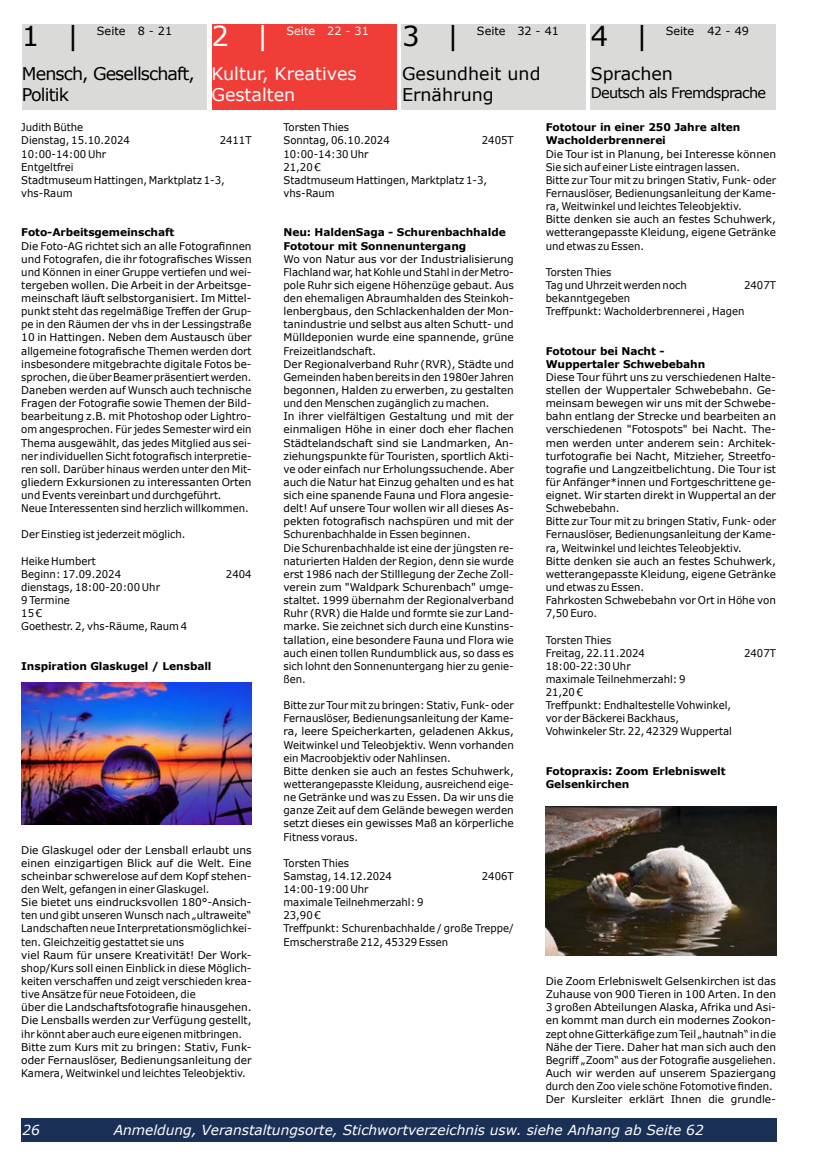
<style>
.page{position:relative;width:815px;height:1170px;background:#fff}
.page>*{position:absolute;margin:0;border:0;box-sizing:border-box;transform-origin:0 0}
.t1{font:27.5px "Verdana";color:#000}
.t2{font:27.5px "Verdana";color:#fff}
.t3{font:17.5px/21px "Verdana";color:#000}
.t4{font:17.5px/21px "Verdana";letter-spacing:-.05em;color:#000}
.t5{font:17.5px/21px "Verdana";color:#fff}
.t6{font:14.5px "Verdana";letter-spacing:-.05em;color:#000}
.t7{font:italic 13.75px "Verdana";color:#fff}
.t8{font:11.25px "Verdana";color:#000}
.t9{font:11.25px "Verdana";color:#fff}
.t10{font:10.62px/13.1px "Verdana";color:#000}
.t11{font:10.62px/13.1px "Verdana";color:#000;scale:.95 1}
.t12{font:700 10.62px/13.1px "Verdana";letter-spacing:-.005em;color:#000}
</style>
<div class="page">
<div style="left:21px;top:1118px;width:756px;height:23px;background:#1b3057"></div>
<div style="left:22px;top:25px;width:184px;height:85px;background:#dadad9"></div>
<div style="left:212px;top:25px;width:184px;height:85px;background:#f13d37"></div>
<div style="left:402px;top:25px;width:184px;height:85px;background:#dadad9"></div>
<div style="left:592px;top:25px;width:184px;height:85px;background:#dadad9"></div>
<div style="left:591px;top:25px;width:175px;height:85px;background:#dadad9"></div>
<img style="left:21px;top:682px;width:231px;height:142px">
<img style="left:546px;top:806px;width:230px;height:149px">
<h1 class="t1" style="left:22px;top:17px;width:59px">1 |</h1>
<p class="t8" style="left:97px;top:23px;width:30px">Seite</p>
<h2 class="t4" style="left:22px;top:63px;width:174px">Mensch, Gesellschaft,<br>Politik</h2>
<h1 class="t2" style="left:212px;top:17px;width:59px">2 |</h1>
<p class="t9" style="left:287px;top:23px;width:30px">Seite</p>
<h2 class="t5" style="left:212px;top:63px;width:147px">Kultur, Kreatives<br>Gestalten</h2>
<h1 class="t1" style="left:402px;top:17px;width:59px">3 |</h1>
<p class="t8" style="left:477px;top:23px;width:30px">Seite</p>
<h2 class="t3" style="left:402px;top:63px;width:140px">Gesundheit und<br>Ernährung</h2>
<h1 class="t1" style="left:591px;top:17px;width:59px">4 |</h1>
<p class="t8" style="left:666px;top:23px;width:30px">Seite</p>
<h2 class="t3" style="left:591px;top:63px;width:84px">Sprachen</h2>
<h3 class="t6" style="left:591px;top:82px;width:177px">Deutsch als Fremdsprache</h3>
<p class="t8" style="left:138px;top:23px;width:36px">8 - 21</p>
<p class="t9" style="left:327px;top:23px;width:43px">22 - 31</p>
<p class="t8" style="left:517px;top:23px;width:43px">32 - 41</p>
<p class="t8" style="left:707px;top:23px;width:43px">42 - 49</p>
<p class="t11" style="left:21px;top:121px;width:116px">Judith Büthe<br>Dienstag, 15.10.2024</p>
<p class="t11" style="left:220px;top:134px;width:35px">2411T</p>
<p class="t11" style="left:21px;top:147px;width:216px">10:00-14:00 Uhr<br>Entgeltfrei<br>Stadtmuseum Hattingen, Marktplatz 1-3, vhs-Raum</p>
<p class="t12" style="left:21px;top:226px;width:155px">Foto-Arbeitsgemeinschaft</p>
<p class="t10" style="left:21px;top:239px;width:232px">Die Foto-AG richtet sich an alle Fotografinnen und Fotografen, die ihr fotografisches Wissen und Können in einer Gruppe vertiefen und wei&shy;tergeben wollen. Die Arbeit in der Arbeitsge&shy;meinschaft läuft selbstorganisiert. Im Mittel&shy;punkt steht das regelmäßige Treffen der Grup&shy;pe in den Räumen der vhs in der Lessingstraße 10 in Hattingen. Neben dem Austausch über allgemeine fotografische Themen werden dort insbesondere mitgebrachte digitale Fotos be&shy;sprochen, die über Beamer präsentiert werden.<br>Daneben werden auf Wunsch auch technische Fragen der Fotografie sowie Themen der Bild&shy;bearbeitung z.B. mit Photoshop oder Lightro&shy;om angesprochen. Für jedes Semester wird ein Thema ausgewählt, das jedes Mitglied aus sei&shy;ner individuellen Sicht fotografisch interpretie&shy;ren soll. Darüber hinaus werden unter den Mit&shy;gliedern Exkursionen zu interessanten Orten und Events vereinbart und durchgeführt.<br>Neue Interessenten sind herzlich willkommen.</p>
<p class="t11" style="left:21px;top:528px;width:174px">Der Einstieg ist jederzeit möglich.</p>
<p class="t11" style="left:21px;top:554px;width:107px">Heike Humbert<br>Beginn: 17.09.2024</p>
<p class="t11" style="left:226px;top:567px;width:29px">2404</p>
<p class="t11" style="left:21px;top:580px;width:176px">dienstags, 18:00-20:00 Uhr<br>9 Termine<br>15 €<br>Goethestr. 2, vhs-Räume, Raum 4</p>
<p class="t12" style="left:21px;top:659px;width:192px">Inspiration Glaskugel / Lensball</p>
<p class="t10" style="left:21px;top:843px;width:232px">Die Glaskugel oder der Lensball erlaubt uns einen einzigartigen Blick auf die Welt. Eine scheinbar schwerelose auf dem Kopf stehen&shy;den Welt, gefangen in einer Glaskugel.<br>Sie bietet uns eindrucksvollen 180°-Ansich&shy;ten und gibt unseren Wunsch nach „ultraweite“ Landschaften neue Interpretationsmöglichkei&shy;ten. Gleichzeitig gestattet sie uns<br>viel Raum für unsere Kreativität! Der Work&shy;shop/Kurs soll einen Einblick in diese Möglich&shy;keiten verschaffen und zeigt verschieden krea&shy;tive Ansätze für neue Fotoideen, die<br>über die Landschaftsfotografie hinausgehen.<br>Die Lensballs werden zur Verfügung gestellt, ihr könnt aber auch eure eigenen mitbringen.<br>Bitte zum Kurs mit zu bringen: Stativ, Funk&shy;oder Fernauslöser, Bedienungsanleitung der Kamera, Weitwinkel und leichtes Teleobjektiv.</p>
<p class="t11" style="left:283px;top:121px;width:113px">Torsten Thies<br>Sonntag, 06.10.2024</p>
<p class="t11" style="left:482px;top:134px;width:35px">2405T</p>
<p class="t11" style="left:283px;top:147px;width:216px">10:00-14:30 Uhr<br>21,20 €<br>Stadtmuseum Hattingen, Marktplatz 1-3, vhs-Raum</p>
<p class="t12" style="left:283px;top:226px;width:224px">Neu: HaldenSaga - Schurenbachhalde<br>Fototour mit Sonnenuntergang</p>
<p class="t10" style="left:283px;top:252px;width:232px">Wo von Natur aus vor der Industrialisierung Flachland war, hat Kohle und Stahl in der Metro&shy;pole Ruhr sich eigene Höhenzüge gebaut. Aus den ehemaligen Abraumhalden des Steinkoh&shy;lenbergbaus, den Schlackenhalden der Mon&shy;tanindustrie und selbst aus alten Schutt- und Mülldeponien wurde eine spannende, grüne Freizeitlandschaft.<br>Der Regionalverband Ruhr (RVR), Städte und Gemeinden haben bereits in den 1980er Jahren begonnen, Halden zu erwerben, zu gestalten und den Menschen zugänglich zu machen.<br>In ihrer vielfältigen Gestaltung und mit der einmaligen Höhe in einer doch eher flachen Städtelandschaft sind sie Landmarken, An&shy;ziehungspunkte für Touristen, sportlich Akti&shy;ve oder einfach nur Erholungssuchende. Aber auch die Natur hat Einzug gehalten und es hat sich eine spanende Fauna und Flora angesie&shy;delt! Auf unsere Tour wollen wir all dieses As&shy;pekten fotografisch nachspüren und mit der Schurenbachhalde in Essen beginnen.<br>Die Schurenbachhalde ist eine der jüngsten re&shy;naturierten Halden der Region, denn sie wurde erst 1986 nach der Stilllegung der Zeche Zoll&shy;verein zum "Waldpark Schurenbach" umge&shy;staltet. 1999 übernahm der Regionalverband Ruhr (RVR) die Halde und formte sie zur Land&shy;marke. Sie zeichnet sich durch eine Kunstins&shy;tallation, eine besondere Fauna und Flora wie auch einen tollen Rundumblick aus, so dass es sich lohnt den Sonnenuntergang hier zu genie&shy;ßen.</p>
<p class="t11" style="left:283px;top:698px;width:244px">Bitte zur Tour mit zu bringen: Stativ, Funk- oder Fernauslöser, Bedienungsanleitung der Kame&shy;ra, leere Speicherkarten, geladenen Akkus, Weitwinkel und Teleobjektiv. Wenn vorhanden ein Macroobjektiv oder Nahlinsen.<br>Bitte denken sie auch an festes Schuhwerk, wetterangepasste Kleidung, ausreichend eige&shy;ne Getränke und was zu Essen. Da wir uns die ganze Zeit auf dem Gelände bewegen werden setzt dieses ein gewisses Maß an körperliche Fitness voraus.</p>
<p class="t11" style="left:283px;top:856px;width:116px">Torsten Thies<br>Samstag, 14.12.2024</p>
<p class="t11" style="left:482px;top:869px;width:35px">2406T</p>
<p class="t11" style="left:283px;top:882px;width:244px">14:00-19:00 Uhr<br>maximale Teilnehmerzahl: 9<br>23,90 €<br>Treffpunkt: Schurenbachhalde / große Treppe/<br>Emscherstraße 212, 45329 Essen</p>
<p class="t12" style="left:546px;top:121px;width:196px">Fototour in einer 250 Jahre alten<br>Wacholderbrennerei</p>
<p class="t10" style="left:546px;top:147px;width:232px">Die Tour ist in Planung, bei Interesse können Sie sich auf einer Liste eintragen lassen.<br>Bitte zur Tour mit zu bringen Stativ, Funk- oder Fernauslöser, Bedienungsanleitung der Kame&shy;ra, Weitwinkel und leichtes Teleobjektiv.<br>Bitte denken sie auch an festes Schuhwerk, wetterangepasste Kleidung, eigene Getränke und etwas zu Essen.</p>
<p class="t11" style="left:546px;top:265px;width:150px">Torsten Thies<br>Tag und Uhrzeit werden noch</p>
<p class="t11" style="left:744px;top:278px;width:35px">2407T</p>
<p class="t11" style="left:546px;top:291px;width:211px">bekanntgegeben<br>Treffpunkt: Wacholderbrennerei , Hagen</p>
<p class="t12" style="left:546px;top:344px;width:161px">Fototour bei Nacht -<br>Wuppertaler Schwebebahn</p>
<p class="t10" style="left:546px;top:370px;width:232px">Diese Tour führt uns zu verschiedenen Halte&shy;stellen der Wuppertaler Schwebebahn. Ge&shy;meinsam bewegen wir uns mit der Schwebe&shy;bahn entlang der Strecke und bearbeiten an verschiedenen "Fotospots" bei Nacht. The&shy;men werden unter anderem sein: Architek&shy;turfotografie bei Nacht, Mitzieher, Streetfo&shy;tografie und Langzeitbelichtung. Die Tour ist für Anfänger*innen und Fortgeschrittene ge&shy;eignet. Wir starten direkt in Wuppertal an der Schwebebahn.<br>Bitte zur Tour mit zu bringen Stativ, Funk- oder Fernauslöser, Bedienungsanleitung der Kame&shy;ra, Weitwinkel und leichtes Teleobjektiv.<br>Bitte denken sie auch an festes Schuhwerk, wetterangepasste Kleidung, eigene Getränke und etwas zu Essen.<br>Fahrkosten Schwebebahn vor Ort in Höhe von 7,50 Euro.</p>
<p class="t11" style="left:546px;top:633px;width:106px">Torsten Thies<br>Freitag, 22.11.2024</p>
<p class="t11" style="left:744px;top:646px;width:35px">2407T</p>
<p class="t11" style="left:546px;top:659px;width:198px">18:00-22:30 Uhr<br>maximale Teilnehmerzahl: 9<br>21,20 €<br>Treffpunkt: Endhaltestelle Vohwinkel, vor der Bäckerei Backhaus,<br>Vohwinkeler Str. 22, 42329 Wuppertal</p>
<p class="t12" style="left:546px;top:764px;width:181px">Fotopraxis: Zoom Erlebniswelt<br>Gelsenkirchen</p>
<p class="t10" style="left:546px;top:974px;width:232px">Die Zoom Erlebniswelt Gelsenkirchen ist das Zuhause von 900 Tieren in 100 Arten. In den 3 großen Abteilungen Alaska, Afrika und Asi&shy;en kommt man durch ein modernes Zookon&shy;zept ohne Gitterkäfige zum Teil „hautnah“ in die Nähe der Tiere. Daher hat man sich auch den Begriff „Zoom“ aus der Fotografie ausgeliehen.<br>Auch wir werden auf unserem Spaziergang durch den Zoo viele schöne Fotomotive finden.<br>Der Kursleiter erklärt Ihnen die grundle-</p>
<p class="t7" style="left:22px;top:1120px;width:19px">26</p>
<p class="t7" style="left:114px;top:1120px;width:592px">Anmeldung, Veranstaltungsorte, Stichwortverzeichnis usw. siehe Anhang ab Seite 62</p>
</div>
